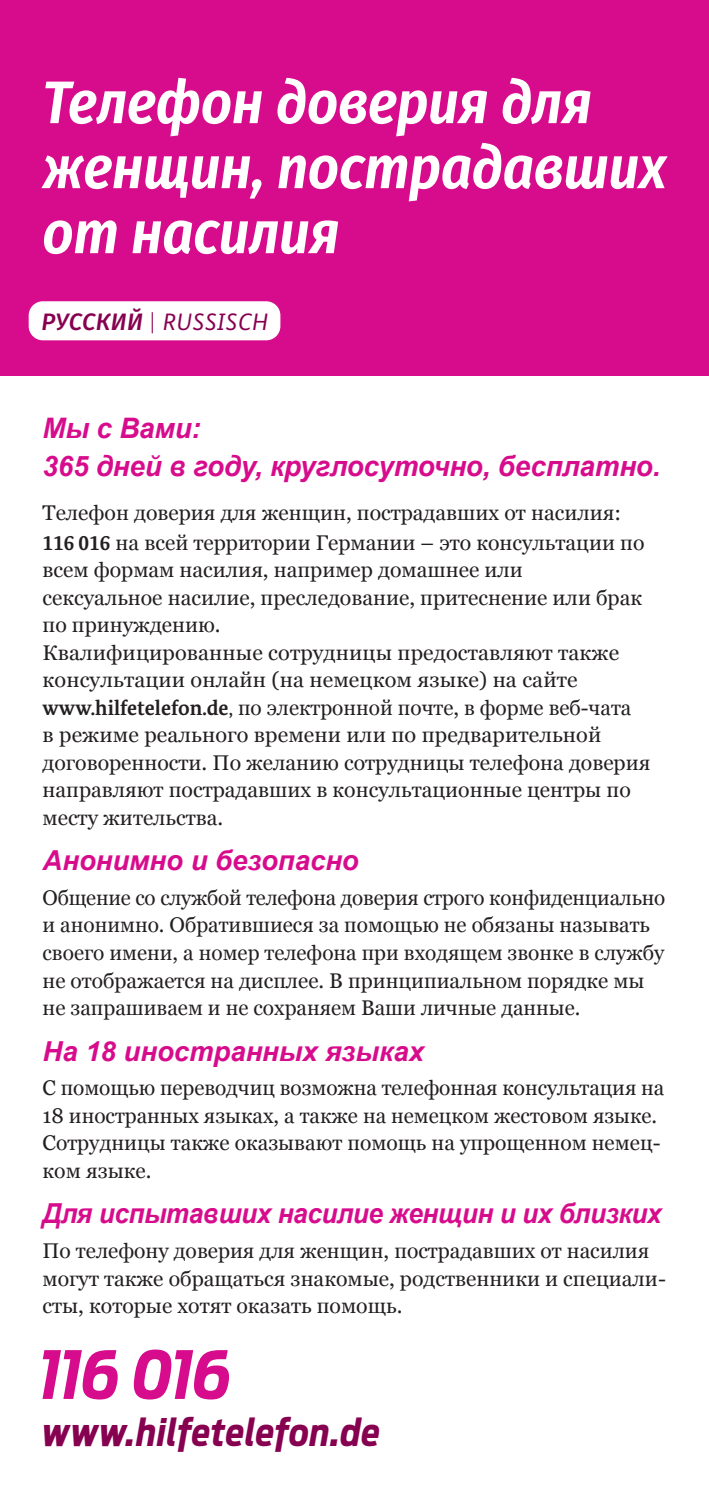
<style>
.page{position:relative;width:709px;height:1489px;background:#fff}
.page>*{position:absolute;margin:0;border:0;box-sizing:border-box;transform-origin:0 0}
.t1{font:italic 600 60px/65px "Fira Sans Condensed";letter-spacing:-.005em;color:#fff}
.t2{font:italic 700 37px "Antenna Condensed";letter-spacing:.015em;color:#860150}
.t3{font:italic 700 28.25px/37.5px "Arial";letter-spacing:-.005em;color:#d70c8c}
.t4{font:italic 700 27.5px "Arial";color:#d70c8c}
.t5{font:italic 700 27.5px "Arial";color:#d70c8c;scale:.95 1}
.t6{font:italic 23.75px "Bundes Sans";letter-spacing:.02em;color:#860150}
.t7{font:21.25px/27.5px "Georgia";color:#231f20}
.s1{font-family:"Fira Sans";font-weight:500}
.s2{font-weight:300;font-style:normal}
.s3{font-family:"Bundes Serif";font-weight:700}
.s4{font-family:"Bundes Serif"}
</style>
<div class="page">
<div style="left:0;top:0;width:709px;height:376px;background:#d70c8c"></div>
<div style="left:29px;top:301px;width:251px;height:39px;background:#fff;border-radius:14px"></div>
<svg style="left:43px;top:1349px;width:186px;height:50px"></svg>
<h2 class="t1" style="left:42px;top:66px;width:625px">Телефон доверия для женщин, пострадавших от насилия</h2>
<p class="t6" style="left:42px;top:307px;width:228px"><span class="s1">РУССКИЙ</span> <span class="s2">|</span> RUSSISCH</p>
<p class="t3" style="left:43px;top:410px;width:619px">Мы с Вами:<br>365 дней в году, круглосуточно, бесплатно.</p>
<p class="t7" style="left:43px;top:496px;width:603px;line-height:30px">Телефон доверия для женщин, пострадавших от насилия:<br><span class="s3">116 016</span> на всей территории Германии – это консультации по</p>
<p class="t7" style="left:43px;top:555px;width:601px">всем формам насилия, например домашнее или сексуальное насилие, преследование, притеснение или брак по принуждению.</p>
<p class="t7" style="left:43px;top:637px;width:609px">Квалифицированные сотрудницы предоставляют также консультации онлайн (на немецком языке) на сайте <span class="s3">www.hilfetelefon.de</span><span class="s4">,</span> по электронной почте, в форме веб-чата<br>в режиме реального времени или по предварительной договоренности. По желанию сотрудницы телефона доверия направляют пострадавших в консультационные центры по месту жительства.</p>
<p class="t4" style="left:43px;top:842px;width:318px">Анонимно и безопасно</p>
<p class="t7" style="left:43px;top:883px;width:624px">Общение со службой телефона доверия строго конфиденциально и анонимно. Обратившиеся за помощью не обязаны называть своего имени, а номер телефона при входящем звонке в службу не отображается на дисплее. В принципиальном порядке мы не запрашиваем и не сохраняем Ваши личные данные.</p>
<p class="t4" style="left:43px;top:1033px;width:383px">На 18 иностранных языках</p>
<p class="t7" style="left:43px;top:1073px;width:623px">С помощью переводчиц возможна телефонная консультация на 18 иностранных языках, а также на немецком жестовом языке.<br>Сотрудницы также оказывают помощь на упрощенном немец&shy;ком языке.</p>
<p class="t5" style="left:43px;top:1195px;width:653px">Для испытавших насилие женщин и их близких</p>
<p class="t7" style="left:43px;top:1235px;width:625px">По телефону доверия для женщин, пострадавших от насилия могут также обращаться знакомые, родственники и специали&shy;сты, которые хотят оказать помощь.</p>
<p class="t2" style="left:43px;top:1407px;width:339px">www.hilfetelefon.de</p>
</div>
